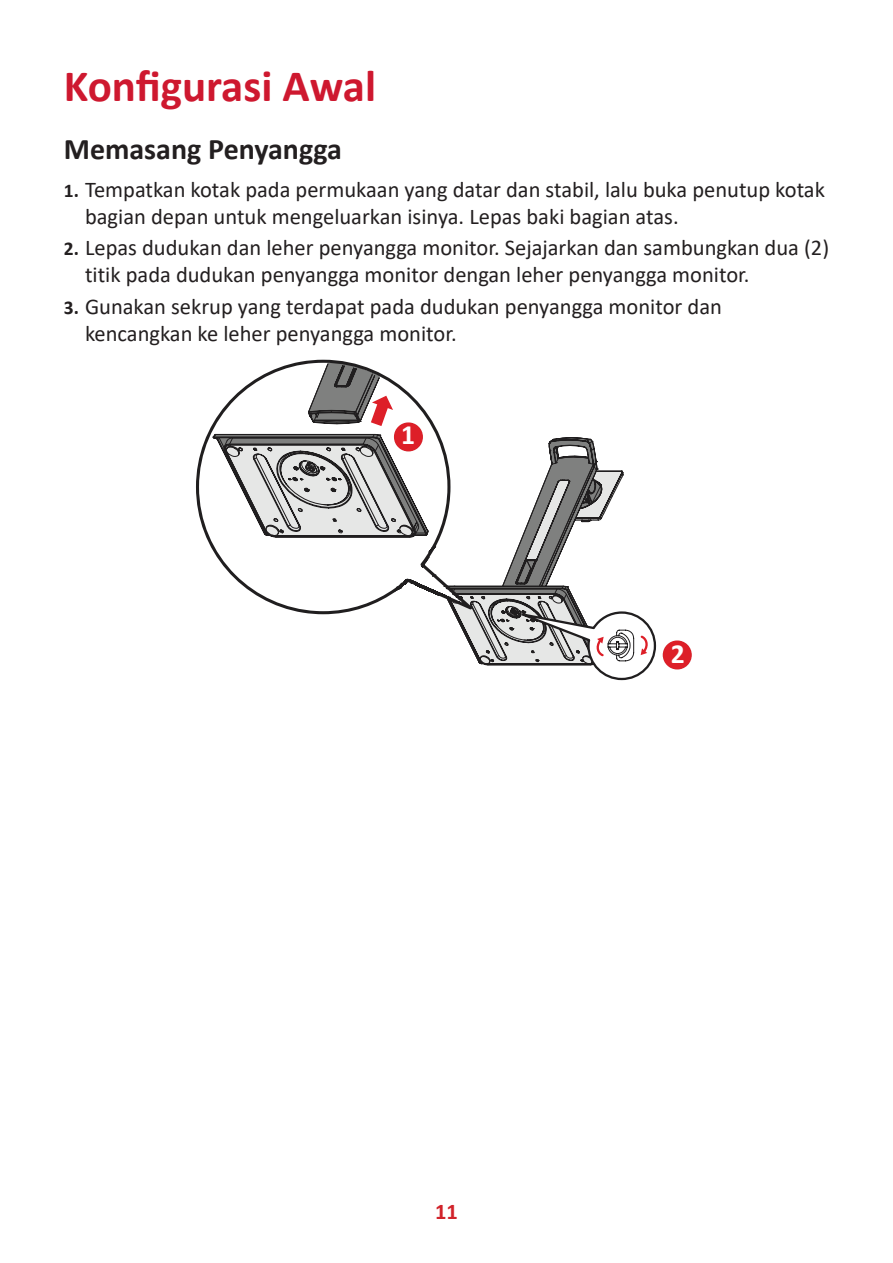
<style>
.page{position:relative;width:893px;height:1263px;background:#fff}
.page>*{position:absolute;margin:0;border:0;box-sizing:border-box;transform-origin:0 0}
.t1{font:700 45px "Calibri";color:#ce182f}
.t2{font:700 30px "Calibri";color:#231f20}
.t3{font:700 27.6px "Calibri";color:#fff}
.t4{font:22.5px/27px "Calibri";color:#231f20}
.t5{font:700 22.5px "Calibri";color:#d1232a}
.s1{font-weight:700;font-size:19.5px}
</style>
<div class="page">
<svg style="left:196px;top:360px;width:151px;height:191px"></svg>
<div style="left:663px;top:640px;width:29px;height:29px;background:#dd1f28;border-radius:50%"></div>
<svg style="left:213px;top:362px;width:444px;height:319px"></svg>
<h1 class="t1" style="left:64px;top:54px;width:314px">Konfigurasi Awal</h1>
<h2 class="t2" style="left:64px;top:127px;width:280px">Memasang Penyangga</h2>
<p class="t4" style="left:85px;top:176px;width:741px;text-indent:-21px"><span class="s1">1.</span> Tempatkan kotak pada permukaan yang datar dan stabil, lalu buka penutup kotak bagian depan untuk mengeluarkan isinya. Lepas baki bagian atas.</p>
<p class="t4" style="left:85px;top:234px;width:746px;text-indent:-21px"><span class="s1">2.</span> Lepas dudukan dan leher penyangga monitor. Sejajarkan dan sambungkan dua (2) titik pada dudukan penyangga monitor dengan leher penyangga monitor.</p>
<p class="t4" style="left:85px;top:292px;width:638px;text-indent:-21px"><span class="s1">3.</span> Gunakan sekrup yang terdapat pada dudukan penyangga monitor dan kencangkan ke leher penyangga monitor.</p>
<p class="t3" style="left:401px;top:416px;width:15px">1</p>
<p class="t3" style="left:671px;top:635px;width:15px">2</p>
<p class="t5" style="left:435px;top:1196px;width:24px">11</p>
</div>
